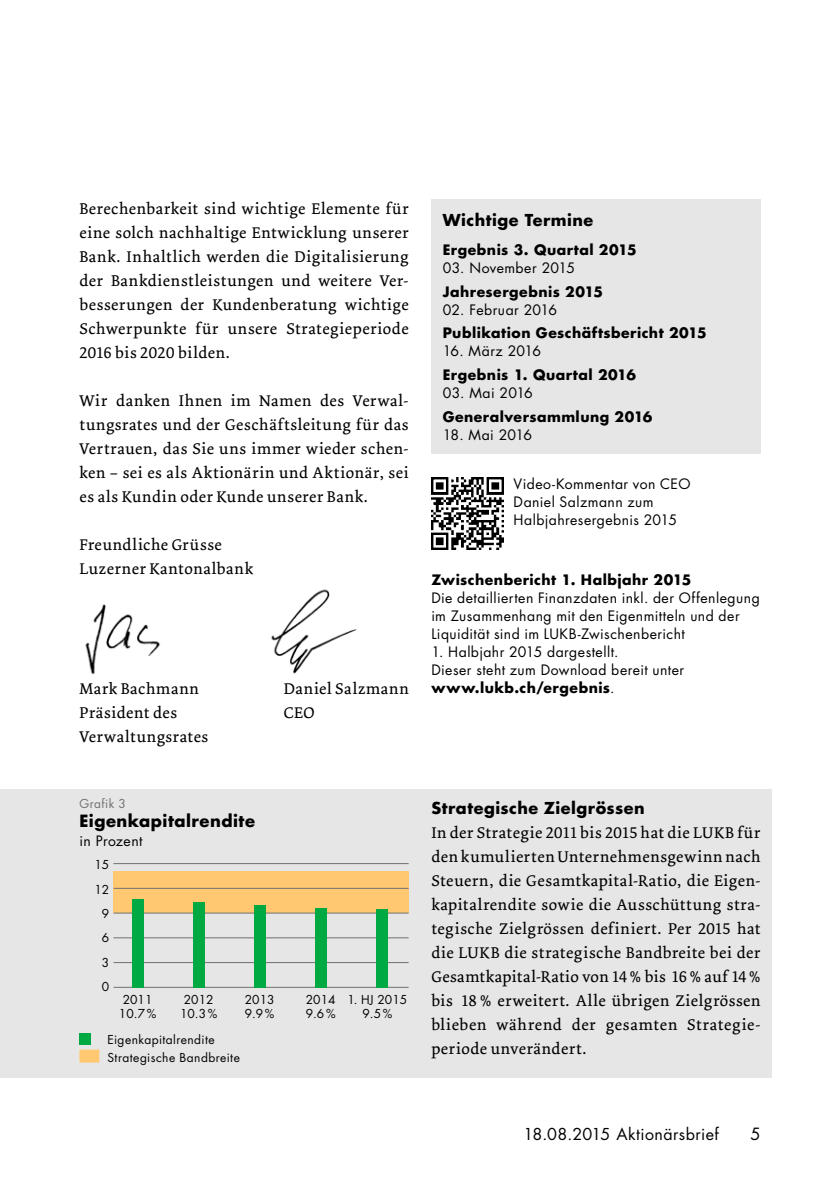
<style>
.page{position:relative;width:840px;height:1191px;background:#fff}
.page>*{position:absolute;margin:0;border:0;box-sizing:border-box;transform-origin:0 0}
.t1{font:17px/24px "Dolly LF";letter-spacing:.04em;color:#000;text-align:justify}
.t2{font:700 16.4px "Futura Std";letter-spacing:.03em;color:#000}
.t3{font:16.4px "Futura Std";color:#000}
.t4{font:700 16px "Futura Std";letter-spacing:.03em;color:#000}
.t5{font:16px "Futura Std";letter-spacing:.025em;color:#000}
.t6{font:14px/18px "Futura Std";letter-spacing:.03em;color:#000}
.t7{font:700 14px "Futura Std";letter-spacing:.035em;color:#000}
.t8{font:14px "Futura Std";letter-spacing:.01em;color:#000}
.t9{font:14px "Futura Std";letter-spacing:-.02em;color:#000}
.t10{font:12px/24.4px "Futura Std";letter-spacing:.03em;color:#000}
.t11{font:12px "Futura Std";letter-spacing:.035em;color:#71706e}
.s1{font-weight:700}
</style>
<div class="page">
<div style="left:0;top:789px;width:771px;height:288px;background:#e6e6e6"></div>
<img style="left:85px;top:604px;width:75px;height:71px">
<img style="left:271px;top:589px;width:86px;height:85px">
<img style="left:431px;top:477px;width:72px;height:72px">
<div style="left:431px;top:199px;width:329px;height:254px;background:#e6e6e6"></div>
<div style="left:79px;top:1033px;width:12px;height:11px;background:#00a942"></div>
<div style="left:79px;top:1049px;width:20px;height:13px;background:#ffc871"></div>
<hr style="left:113px;top:863px;width:295px;height:1px;background:#71706e">
<hr style="left:113px;top:962px;width:295px;height:1px;background:#71706e">
<hr style="left:113px;top:937px;width:295px;height:1px;background:#71706e">
<hr style="left:113px;top:987px;width:295px;height:1px;background:#71706e">
<div style="left:113px;top:871px;width:295px;height:42px;background:#ffc871"></div>
<hr style="left:113px;top:888px;width:295px;height:1px;background:#71706e">
<hr style="left:113px;top:912px;width:295px;height:1px;background:#71706e">
<div style="left:132px;top:899px;width:11px;height:88px;background:#00a942"></div>
<div style="left:193px;top:902px;width:11px;height:85px;background:#00a942"></div>
<div style="left:254px;top:905px;width:11px;height:82px;background:#00a942"></div>
<div style="left:315px;top:908px;width:11px;height:79px;background:#00a942"></div>
<div style="left:376px;top:909px;width:11px;height:78px;background:#00a942"></div>
<p class="t1" style="left:79px;top:196px;width:330px">Berechenbarkeit sind wichtige Elemente für eine solch nachhaltige Entwicklung unserer Bank. Inhaltlich werden die Digitalisierung der Bankdienstleistungen und weitere Ver&shy;besserungen der Kundenberatung wichtige Schwerpunkte für unsere Strategieperiode 2016 bis 2020 bilden.</p>
<p class="t1" style="left:79px;top:388px;width:330px">Wir danken Ihnen im Namen des Verwal&shy;tungsrates und der Geschäftsleitung für das Vertrauen, das Sie uns immer wieder schen&shy;ken – sei es als Aktionärin und Aktionär, sei es als Kundin oder Kunde unserer Bank.</p>
<p class="t1" style="left:79px;top:532px;width:175px">Freundliche Grüsse<br>Luzerner Kantonalbank</p>
<p class="t1" style="left:79px;top:676px;width:121px">Mark Bachmann</p>
<p class="t1" style="left:283px;top:676px;width:126px">Daniel Salzmann</p>
<p class="t1" style="left:79px;top:701px;width:99px">Präsident des</p>
<p class="t1" style="left:283px;top:701px;width:32px">CEO</p>
<p class="t1" style="left:79px;top:725px;width:130px">Verwaltungsrates</p>
<p class="t11" style="left:79px;top:795px;width:48px">Grafik 3</p>
<p class="t2" style="left:79px;top:809px;width:177px">Eigenkapitalrendite</p>
<p class="t6" style="left:79px;top:831px;width:65px">in Prozent</p>
<p class="t10" style="left:94px;top:852px;width:16px;text-align:right">15<br>12<br>9<br>6<br>3<br>0</p>
<p class="t10" style="left:119px;top:992px;width:39px;line-height:14.4px;text-align:center">2011<br>10.7%</p>
<p class="t10" style="left:180px;top:992px;width:39px;line-height:14.4px;text-align:center">2012<br>10.3%</p>
<p class="t10" style="left:244px;top:992px;width:31px;line-height:14.4px">2013<br>9.9%</p>
<p class="t10" style="left:305px;top:992px;width:31px;line-height:14.4px">2014<br>9.6%</p>
<p class="t10" style="left:347px;top:992px;width:61px;line-height:14.4px;text-align:center">1. HJ 2015<br>9.5%</p>
<p class="t10" style="left:107px;top:1030px;width:134px;line-height:18px">Eigenkapitalrendite<br>Strategische Bandbreite</p>
<p class="t4" style="left:442px;top:209px;width:152px">Wichtige Termine</p>
<p class="t7" style="left:442px;top:240px;width:195px">Ergebnis 3. Quartal 2015</p>
<p class="t6" style="left:442px;top:259px;width:134px">03. November 2015</p>
<p class="t7" style="left:442px;top:282px;width:162px">Jahresergebnis 2015</p>
<p class="t6" style="left:442px;top:301px;width:116px">02. Februar 2016</p>
<p class="t7" style="left:442px;top:324px;width:265px">Publikation Geschäftsbericht 2015</p>
<p class="t8" style="left:442px;top:342px;width:100px">16. März 2016</p>
<p class="t7" style="left:442px;top:365px;width:195px">Ergebnis 1. Quartal 2016</p>
<p class="t6" style="left:442px;top:384px;width:92px">03. Mai 2016</p>
<p class="t7" style="left:442px;top:407px;width:211px">Generalversammlung 2016</p>
<p class="t9" style="left:442px;top:425px;width:91px">18. Mai 2016</p>
<p class="t6" style="left:513px;top:475px;width:178px">Video-Kommentar von CEO<br>Daniel Salzmann zum<br>Halbjahresergebnis 2015</p>
<p class="t7" style="left:431px;top:570px;width:261px">Zwischenbericht 1. Halbjahr 2015</p>
<p class="t6" style="left:431px;top:589px;width:330px">Die detaillierten Finanzdaten inkl. der Offenlegung im Zusammenhang mit den Eigenmitteln und der<br>Liquidität sind im LUKB-Zwischenbericht</p>
<p class="t6" style="left:431px;top:643px;width:254px">1. Halbjahr 2015 dargestellt.<br>Dieser steht zum Download bereit unter <span class="s1">www.lukb.ch/ergebnis</span>.</p>
<p class="t4" style="left:431px;top:797px;width:215px">Strategische Zielgrössen</p>
<p class="t1" style="left:431px;top:820px;width:330px">In der Strategie 2011 bis 2015 hat die LUKB für den kumulierten Unternehmensgewinn nach Steuern, die Gesamtkapital-Ratio, die Eigen&shy;kapitalrendite sowie die Ausschüttung stra&shy;tegische Zielgrössen definiert. Per 2015 hat die LUKB die strategische Bandbreite bei der Gesamtkapital-Ratio von 14% bis 16% auf 14% bis 18% erweitert. Alle übrigen Zielgrössen blieben während der gesamten Strategie&shy;periode unverändert.</p>
<p class="t5" style="left:523px;top:1123px;width:197px">18.08.2015 Aktionärsbrief</p>
<p class="t3" style="left:750px;top:1123px;width:12px">5</p>
</div>
